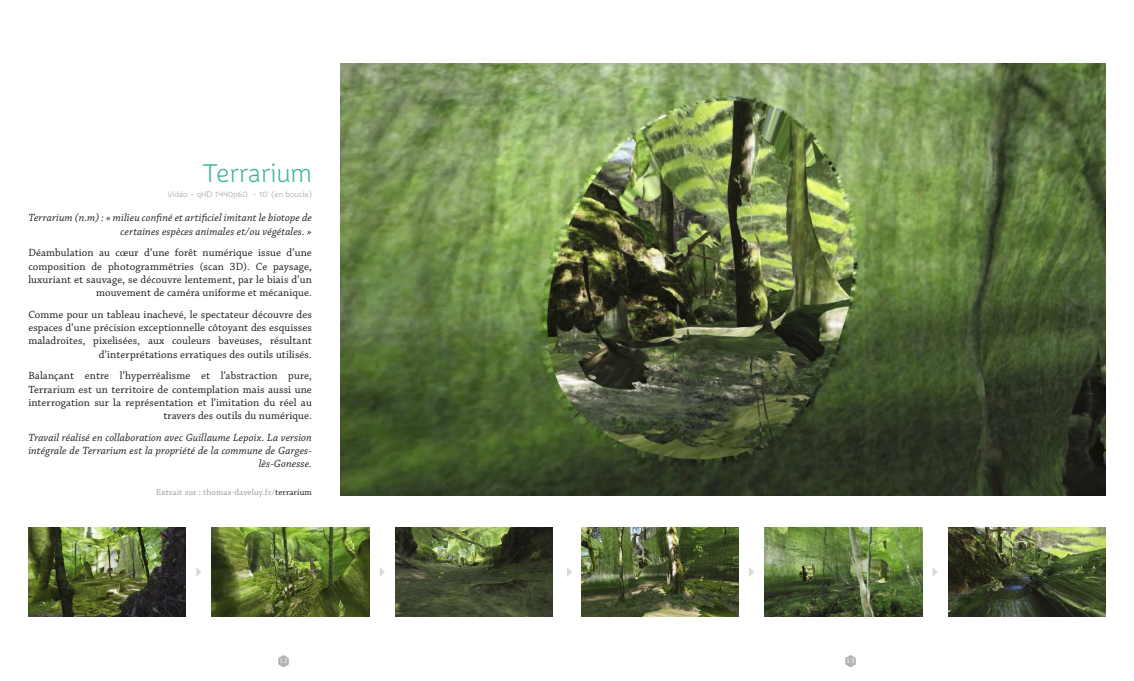
<style>
.page{position:relative;width:1134px;height:681px;background:#fff}
.page>*{position:absolute;margin:0;border:0;box-sizing:border-box;transform-origin:0 0}
.t1{font:26px "Snippet";color:#40b498}
.t2{font:11px/13.2px "Chaparral Pro";letter-spacing:.01em;color:#1d1d1b;text-align:right}
.t3{font:italic 11px/13.2px "Chaparral Pro";letter-spacing:.01em;color:#1d1d1b;text-align:right}
.t4{font:9px "Chaparral Pro";letter-spacing:.01em;color:#9d9d9d}
.t5{font:8px "Snippet";color:#9d9d9d}
.t6{font:7px "Chaparral Pro";color:#fff}
.s1{color:#1d1d1b}
</style>
<div class="page">
<svg style="left:278px;top:655px;width:11px;height:12px"></svg>
<svg style="left:845px;top:655px;width:11px;height:12px"></svg>
<img style="left:28px;top:527px;width:158px;height:89px">
<img style="left:212px;top:527px;width:157px;height:89px">
<svg style="left:196px;top:567px;width:5px;height:10px"></svg>
<svg style="left:380px;top:567px;width:5px;height:10px"></svg>
<svg style="left:567px;top:567px;width:5px;height:10px"></svg>
<svg style="left:749px;top:567px;width:5px;height:10px"></svg>
<svg style="left:932px;top:567px;width:6px;height:10px"></svg>
<img style="left:340px;top:64px;width:766px;height:431px">
<img style="left:948px;top:527px;width:158px;height:89px">
<img style="left:765px;top:527px;width:157px;height:89px">
<img style="left:581px;top:527px;width:158px;height:89px">
<img style="left:395px;top:527px;width:158px;height:89px">
<h1 class="t1" style="left:203px;top:158px;width:110px">Terrarium</h1>
<p class="t5" style="left:167px;top:190px;width:146px">Vidéo - qHD 1440p60 - 10' (en boucle)</p>
<p class="t3" style="left:28px;top:212px;width:285px">Terrarium (n.m) : « milieu confiné et artificiel imitant le biotope de certaines espèces animales et/ou végétales. »</p>
<p class="t2" style="left:28px;top:247px;width:285px">Déambulation au cœur d’une forêt numérique issue d’une composition de photogrammétries (scan 3D). Ce paysage, luxuriant et sauvage, se découvre lentement, par le biais d’un mouvement de caméra uniforme et mécanique.</p>
<p class="t2" style="left:28px;top:308px;width:285px">Comme pour un tableau inachevé, le spectateur découvre des espaces d’une précision exceptionnelle côtoyant des esquisses maladroites, pixelisées, aux couleurs baveuses, résultant d’interprétations erratiques des outils utilisés.</p>
<p class="t2" style="left:28px;top:369px;width:285px">Balançant entre l’hyperréalisme et l’abstraction pure, Terrarium est un territoire de contemplation mais aussi une interrogation sur la représentation et l’imitation du réel au travers des outils du numérique.</p>
<p class="t3" style="left:28px;top:431px;width:285px">Travail réalisé en collaboration avec Guillaume Lepoix. La version intégrale de Terrarium est la propriété de la commune de Garges&shy;lès-Gonesse.</p>
<p class="t4" style="left:156px;top:487px;width:157px">Extrait sur : thomas-daveluy.fr/<span class="s1">terrarium</span></p>
<p class="t6" style="left:280px;top:657px;width:9px">12</p>
<p class="t6" style="left:847px;top:657px;width:9px">13</p>
</div>
